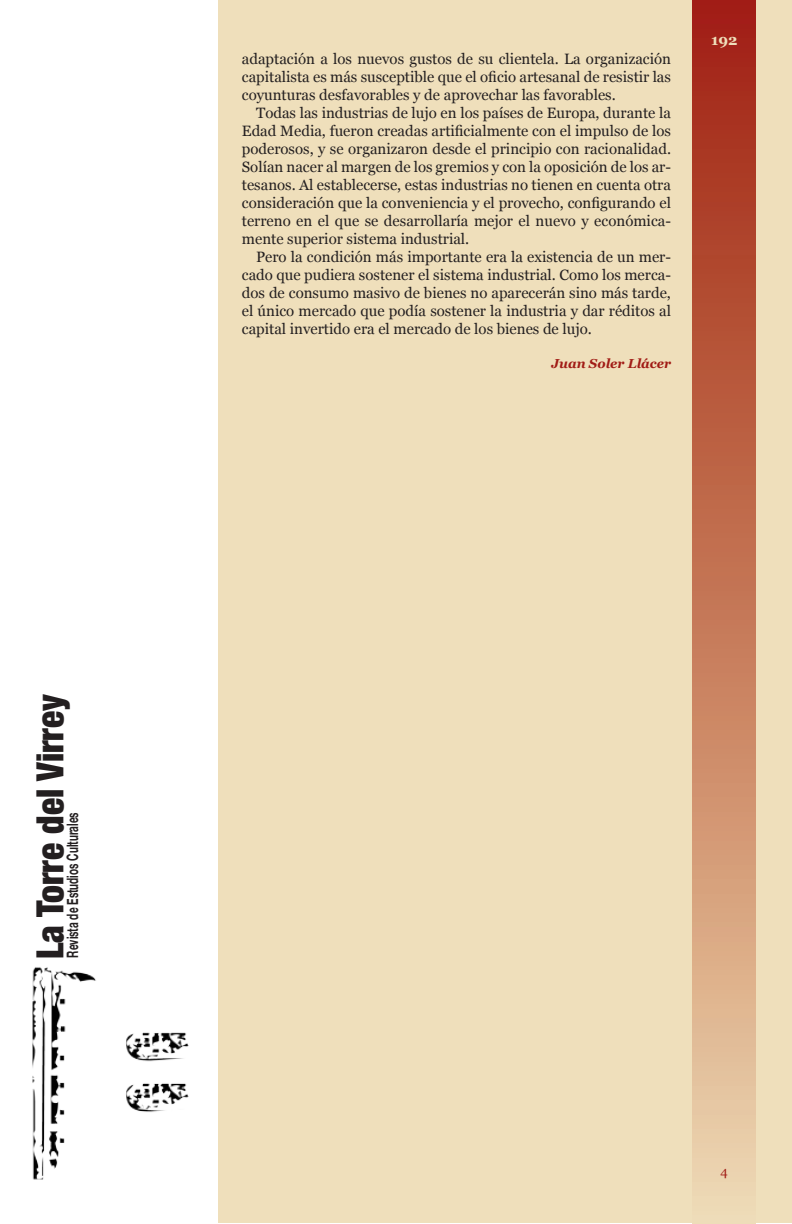
<style>
.page{position:relative;width:792px;height:1224px;background:#fff}
.page>*{position:absolute;margin:0;border:0;box-sizing:border-box;transform-origin:0 0}
.t1{font:900 condensed 37.5px "Helvetica Neue";color:#231f20;scale:.95 1}
.t2{font:700 15.8px "Helvetica Neue";color:#231f20;scale:.63 1}
.t3{font:15px/18px "Georgia";color:#231f20;text-align:justify}
.t4{font:700 15px "Georgia";color:#efdfbb}
.t5{font:italic 700 13px "Georgia";color:#a11c16}
</style>
<div class="page">
<div style="left:218px;top:0;width:574px;height:1224px;background:#efdfbb"></div>
<div style="left:693px;top:0;width:63px;height:1224px;background:linear-gradient(to bottom,#a01e0b,#edd7ad)"></div>
<img style="left:32px;top:967px;width:157px;height:213px">
<h1 class="t1" style="left:27px;top:959px;width:280px;rotate:-90deg">La Torre del Virrey</h1>
<p class="t2" style="left:63px;top:958px;width:232px;rotate:-90deg">Revista de Estudios Culturales</p>
<p class="t3" style="left:242px;top:50px;width:431px">adaptación a los nuevos gustos de su clientela. La organización capitalista es más susceptible que el oficio artesanal de resistir las coyunturas desfavorables y de aprovechar las favorables.</p>
<p class="t3" style="left:242px;top:104px;width:431px;text-indent:14px">Todas las industrias de lujo en los países de Europa, durante la Edad Media, fueron creadas artificialmente con el impulso de los poderosos, y se organizaron desde el principio con racionalidad.<br>Solían nacer al margen de los gremios y con la oposición de los ar&shy;tesanos. Al establecerse, estas industrias no tienen en cuenta otra consideración que la conveniencia y el provecho, configurando el terreno en el que se desarrollaría mejor el nuevo y económica&shy;mente superior sistema industrial.</p>
<p class="t3" style="left:242px;top:248px;width:431px;text-indent:14px">Pero la condición más importante era la existencia de un mer&shy;cado que pudiera sostener el sistema industrial. Como los merca&shy;dos de consumo masivo de bienes no aparecerán sino más tarde, el único mercado que podía sostener la industria y dar réditos al capital invertido era el mercado de los bienes de lujo.</p>
<p class="t5" style="left:551px;top:356px;width:121px">Juan Soler Llácer</p>
<p class="t4" style="left:711px;top:32px;width:28px">192</p>
</div>
